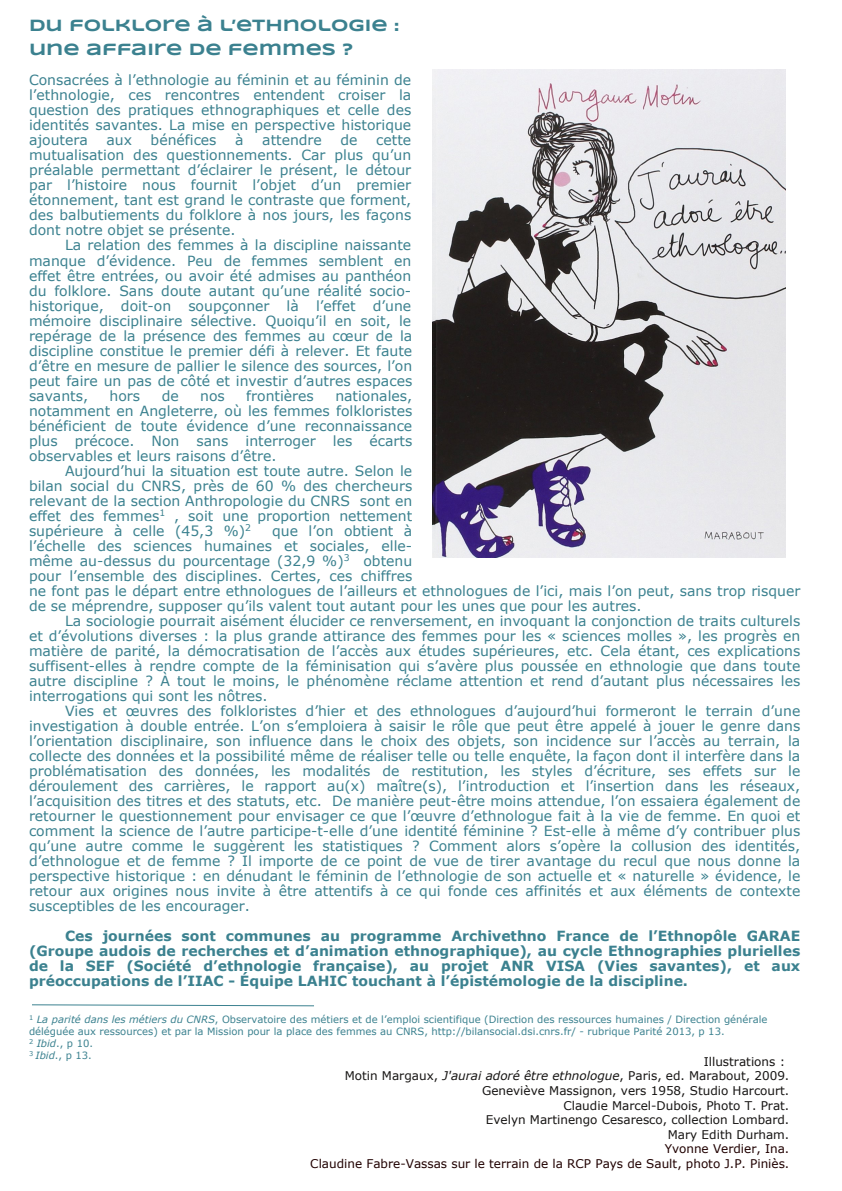
<style>
.page{position:relative;width:842px;height:1191px;background:#fff}
.page>*{position:absolute;margin:0;border:0;box-sizing:border-box;transform-origin:0 0}
.t1{font:700 16.8px/24px "Syncopate";color:#3b818f}
.t2{font:14px/15px "Verdana";color:#3b818f;text-align:justify}
.t3{font:700 14px/15px "Verdana";color:#3b818f;text-align:justify}
.t4{font:12px "Verdana";color:#161413}
.t5{font:12px/15px "Verdana";color:#200000;text-align:right}
.t6{font:10px/12.2px "Verdana";color:#3b818f}
.s1{font-style:italic}
</style>
<div class="page">
<img style="left:432px;top:69px;width:353px;height:489px">
<svg style="left:32px;top:1004px;width:282px;height:2px"></svg>
<p class="t1" style="left:29px;top:14px;width:372px">DU FOLKLORE À L’ETHNOLOGIE :<br>UNE AFFAIRE DE FEMMES ?</p>
<p class="t2" style="left:29px;top:73px;width:384px">Consacrées à l’ethnologie au féminin et au féminin de l’ethnologie, ces rencontres entendent croiser la question des pratiques ethnographiques et celle des identités savantes. La mise en perspective historique ajoutera</p>
<p class="t2" style="left:106px;top:133px;width:27px">aux</p>
<p class="t2" style="left:151px;top:133px;width:67px">bénéfices</p>
<p class="t2" style="left:235px;top:133px;width:10px">à</p>
<p class="t2" style="left:262px;top:133px;width:61px">attendre</p>
<p class="t2" style="left:341px;top:133px;width:19px">de</p>
<p class="t2" style="left:29px;top:133px;width:384px;text-indent:347px">cette mutualisation des questionnements. Car plus qu’un préalable permettant d’éclairer le présent, le détour par l’histoire nous fournit l’objet d’un premier étonnement, tant est grand le contraste que forment, des balbutiements du folklore à nos jours, les façons dont notre objet se présente.</p>
<p class="t2" style="left:29px;top:238px;width:385px;text-indent:36px">La relation des femmes à la discipline naissante manque d’évidence. Peu de femmes semblent en effet être entrées, ou avoir été admises au panthéon du folklore. Sans doute autant qu’une réalité socio&shy;historique, doit-on soupçonner là l’effet d’une mémoire disciplinaire sélective. Quoiqu’il en soit, le repérage de la présence des femmes au cœur de la discipline constitue le premier défi à relever. Et faute d’être en mesure de pallier le silence des sources, l’on peut faire un pas de côté et investir d’autres espaces savants,</p>
<p class="t2" style="left:110px;top:388px;width:32px">hors</p>
<p class="t2" style="left:162px;top:388px;width:19px">de</p>
<p class="t2" style="left:200px;top:388px;width:26px">nos</p>
<p class="t2" style="left:246px;top:388px;width:69px">frontières</p>
<p class="t2" style="left:29px;top:388px;width:385px;text-indent:306px">nationales, notamment en Angleterre, où les femmes folkloristes bénéficient de toute évidence d’une reconnaissance plus précoce. Non sans interroger les écarts observables et leurs raisons d’être.</p>
<p class="t2" style="left:29px;top:463px;width:385px;text-indent:36px">Aujourd’hui la situation est toute autre. Selon le bilan social du CNRS, près de 60 % des chercheurs relevant de la section Anthropologie du CNRS sont en effet des femmes<sup>1</sup> , soit une proportion nettement supérieure à celle (45,3 %)<sup>2</sup></p>
<p class="t2" style="left:29px;top:523px;width:773px;text-align:left;text-indent:243px">que l’on obtient à<br>l’échelle des sciences humaines et sociales, elle-<br>même au-dessus du pourcentage (32,9 %)<sup>3</sup> obtenu<br>pour l’ensemble des disciplines. Certes, ces chiffres<br>ne font pas le départ entre ethnologues de l’ailleurs et ethnologues de l’ici, mais l’on peut, sans trop risquer de se méprendre, supposer qu’ils valent tout autant pour les unes que pour les autres.</p>
<p class="t2" style="left:29px;top:613px;width:773px;text-indent:36px">La sociologie pourrait aisément élucider ce renversement, en invoquant la conjonction de traits culturels et d’évolutions diverses : la plus grande attirance des femmes pour les « sciences molles », les progrès en matière de parité, la démocratisation de l’accès aux études supérieures, etc. Cela étant, ces explications suffisent-elles à rendre compte de la féminisation qui s’avère plus poussée en ethnologie que dans toute autre discipline ? À tout le moins, le phénomène réclame attention et rend d’autant plus nécessaires les interrogations qui sont les nôtres.</p>
<p class="t2" style="left:29px;top:703px;width:773px;text-indent:36px">Vies et œuvres des folkloristes d’hier et des ethnologues d’aujourd’hui formeront le terrain d’une investigation à double entrée. L’on s’emploiera à saisir le rôle que peut être appelé à jouer le genre dans l’orientation disciplinaire, son influence dans le choix des objets, son incidence sur l’accès au terrain, la collecte des données et la possibilité même de réaliser telle ou telle enquête, la façon dont il interfère dans la problématisation des données, les modalités de restitution, les styles d’écriture, ses effets sur le déroulement des carrières, le rapport au(x) maître(s), l’introduction et l’insertion dans les réseaux, l’acquisition des titres et des statuts, etc. De manière peut-être moins attendue, l’on essaiera également de retourner le questionnement pour envisager ce que l’œuvre d’ethnologue fait à la vie de femme. En quoi et comment la science de l’autre participe-t-elle d’une identité féminine ? Est-elle à même d’y contribuer plus qu’une autre comme le suggèrent les statistiques ? Comment alors s’opère la collusion des identités, d’ethnologue et de femme ? Il importe de ce point de vue de tirer avantage du recul que nous donne la perspective historique : en dénudant le féminin de l’ethnologie de son actuelle et « naturelle » évidence, le retour aux origines nous invite à être attentifs à ce qui fonde ces affinités et aux éléments de contexte susceptibles de les encourager.</p>
<p class="t3" style="left:29px;top:928px;width:773px;text-indent:36px">Ces journées sont communes au programme Archivethno France de l’Ethnopôle GARAE (Groupe audois de recherches et d’animation ethnographique), au cycle Ethnographies plurielles de la SEF (Société d’ethnologie française), au projet ANR VISA (Vies savantes), et aux préoccupations de l’IIAC - Équipe LAHIC touchant à l’épistémologie de la discipline.</p>
<p class="t6" style="left:29px;top:1013px;width:740px"><sup>1</sup> <span class="s1">La parité dans les métiers du CNRS</span>, Observatoire des métiers et de l’emploi scientifique (Direction des ressources humaines / Direction générale déléguée aux ressources) et par la Mission pour la place des femmes au CNRS, http://bilansocial.dsi.cnrs.fr/ - rubrique Parité 2013, p 13.<br><sup>2</sup> <span class="s1">Ibid</span>., p 10.<br><sup>3</sup> <span class="s1">Ibid</span>., p 13.</p>
<p class="t4" style="left:704px;top:1054px;width:83px">Illustrations :</p>
<p class="t4" style="left:345px;top:1069px;width:446px">Motin Margaux, <span class="s1">J'aurai adoré être ethnologue</span>, Paris, ed. Marabout, 2009.</p>
<p class="t4" style="left:482px;top:1083px;width:309px">Geneviève Massignon, vers 1958, Studio Harcourt.</p>
<p class="t4" style="left:563px;top:1098px;width:227px">Claudie Marcel-Dubois, Photo T. Prat.</p>
<p class="t4" style="left:486px;top:1113px;width:305px">Evelyn Martinengo Cesaresco, collection Lombard.</p>
<p class="t4" style="left:668px;top:1127px;width:123px">Mary Edith Durham.</p>
<p class="t5" style="left:310px;top:1141px;width:480px">Yvonne Verdier, Ina.<br>Claudine Fabre-Vassas sur le terrain de la RCP Pays de Sault, photo J.P. Piniès.</p>
</div>
